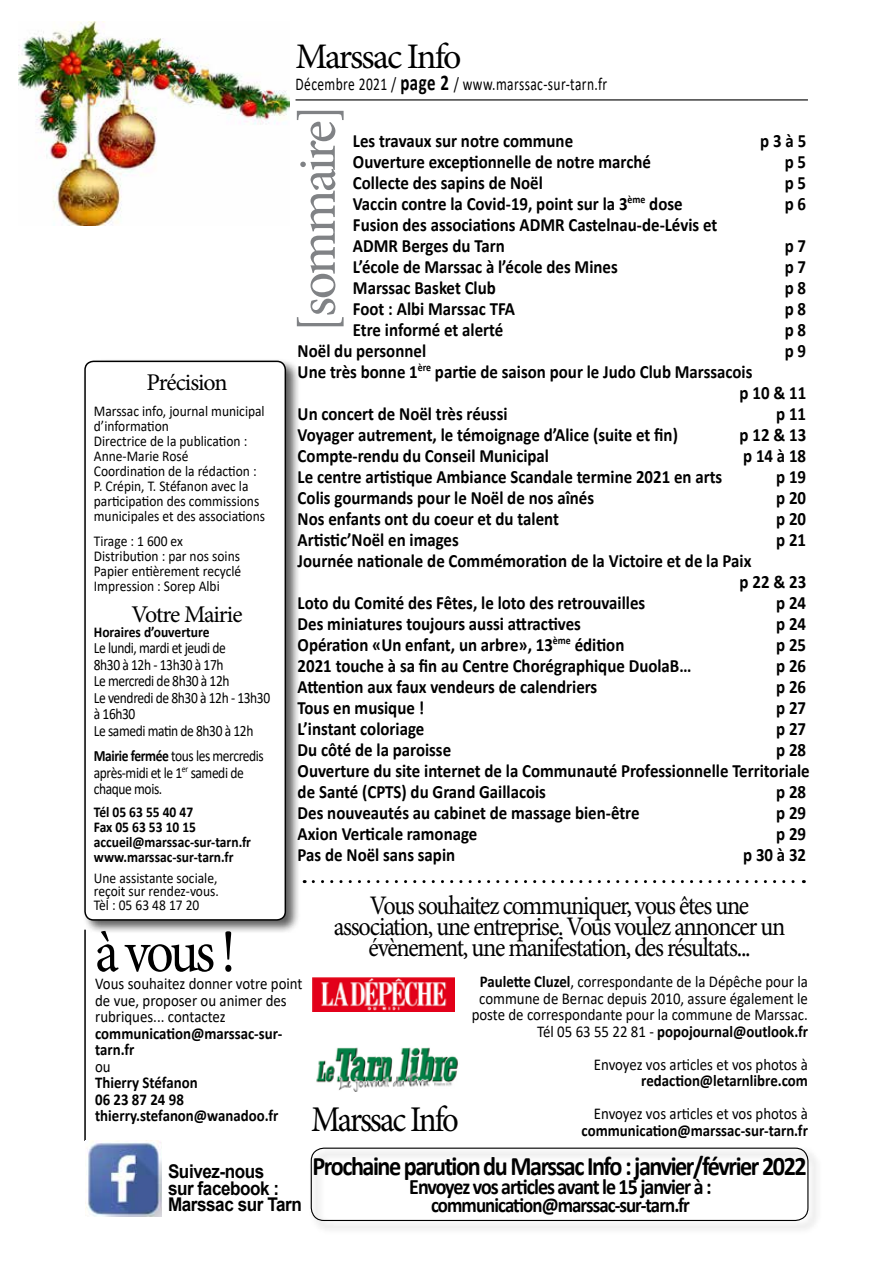
<style>
.page{position:relative;width:893px;height:1263px;background:#fff}
.page>*{position:absolute;margin:0;border:0;box-sizing:border-box;transform-origin:0 0}
.t1{font:59.85px "Minion Pro";color:#000;scale:.9 1}
.t2{font:54px "Minion Pro";letter-spacing:-.055em;color:#808285}
.t3{font:36.15px "Minion Pro";letter-spacing:-.065em;color:#000;scale:.9 1}
.t4{font:36px "Minion Pro";letter-spacing:-.055em;color:#000}
.t5{font:26.85px/21px "Minion Pro";letter-spacing:-.05em;color:#000;text-align:center;scale:.9 1}
.t6{font:700 26.85px "Calibri";letter-spacing:-.06em;color:#000;scale:.9 1}
.t7{font:24px "Minion Pro";letter-spacing:-.045em;color:#000}
.t8{font:700 22.05px "Calibri";letter-spacing:-.05em;color:#000;scale:.9 1}
.t9{font:700 21px "Calibri";letter-spacing:-.05em;color:#000;scale:.9 1}
.t10{font:700 18.9px/16.5px "Arial";letter-spacing:-.025em;color:#000;scale:.9 1}
.t11{font:700 18.75px/21px "Calibri";color:#000;scale:.9 1}
.t12{font:18px "Calibri";letter-spacing:.03em;color:#000;scale:.75 1}
.t13{font:16.5px/16.5px "Calibri";color:#000;scale:.9 1}
.t14{font:700 16.5px/16.5px "Calibri";color:#000;scale:.9 1}
.t15{font:15.75px/16.5px "Calibri";letter-spacing:-.03em;color:#000;scale:.86 1}
.t16{font:15px/15px "Calibri";color:#000;scale:.9 1}
.t17{font:700 15px/15px "Calibri";color:#000;scale:.9 1}
.s1{font-weight:700;font-size:22.5px}
.s2{font-weight:700}
</style>
<div class="page">
<hr style="left:296px;top:99px;width:512px;height:1px;background:#000">
<img style="left:18px;top:21px;width:271px;height:204px">
<div style="left:309px;top:1146px;width:514px;height:89px;background:#000;opacity:.5"></div>
<div style="left:311px;top:1147px;width:497px;height:74px;border:1px solid #000;border-radius:13px"></div>
<div style="left:82px;top:358px;width:218px;height:577px;background:#000;opacity:.63"></div>
<div style="left:85px;top:361px;width:200px;height:559px;background:#fff;border-radius:9px"></div>
<div style="left:84px;top:361px;width:202px;height:560px;border:2px solid #000;border-radius:9px"></div>
<hr style="left:84px;top:930px;width:2px;height:211px;background:#000">
<img style="left:316px;top:1047px;width:142px;height:44px">
<img style="left:313px;top:977px;width:141px;height:34px">
<svg style="left:313px;top:880px;width:491px;height:3px"></svg>
<img style="left:86px;top:1141px;width:76px;height:75px">
<h3 class="t4" style="left:296px;top:33px;width:168px">Marssac Info</h3>
<p class="t12" style="left:296px;top:72px;width:417px">Décembre 2021 / <span class="s1">page 2</span> / www.marssac-sur-tarn.fr</p>
<h2 class="t2" style="left:281px;top:333px;width:230px;rotate:-90deg">[sommaire]</h2>
<p class="t11" style="left:353px;top:130px;width:246px">Les travaux sur notre commune</p>
<p class="t11" style="left:760px;top:130px;width:53px">p 3 à 5</p>
<p class="t11" style="left:353px;top:151px;width:333px">Ouverture exceptionnelle de notre marché</p>
<p class="t11" style="left:785px;top:151px;width:25px">p 5</p>
<p class="t11" style="left:353px;top:172px;width:213px">Collecte des sapins de Noël</p>
<p class="t11" style="left:785px;top:172px;width:25px">p 5</p>
<p class="t11" style="left:353px;top:193px;width:368px">Vaccin contre la Covid-19, point sur la 3<sup>ème</sup> dose</p>
<p class="t11" style="left:785px;top:193px;width:25px">p 6</p>
<p class="t11" style="left:353px;top:214px;width:406px">Fusion des associations ADMR Castelnau-de-Lévis et<br>ADMR Berges du Tarn</p>
<p class="t11" style="left:785px;top:235px;width:25px">p 7</p>
<p class="t11" style="left:353px;top:256px;width:296px">L’école de Marssac à l’école des Mines</p>
<p class="t11" style="left:785px;top:256px;width:25px">p 7</p>
<p class="t11" style="left:353px;top:277px;width:160px">Marssac Basket Club</p>
<p class="t11" style="left:785px;top:277px;width:25px">p 8</p>
<p class="t11" style="left:353px;top:298px;width:182px">Foot : Albi Marssac TFA</p>
<p class="t11" style="left:785px;top:298px;width:25px">p 8</p>
<p class="t11" style="left:353px;top:319px;width:169px">Etre informé et alerté</p>
<p class="t11" style="left:785px;top:319px;width:25px">p 8</p>
<p class="t11" style="left:298px;top:340px;width:144px">Noël du personnel</p>
<p class="t11" style="left:785px;top:340px;width:25px">p 9</p>
<p class="t11" style="left:298px;top:361px;width:507px">Une très bonne 1<sup>ère</sup> partie de saison pour le Judo Club Marssacois</p>
<p class="t11" style="left:740px;top:382px;width:76px">p 10 &amp; 11</p>
<p class="t11" style="left:298px;top:403px;width:235px">Un concert de Noël très réussi</p>
<p class="t11" style="left:776px;top:403px;width:35px">p 11</p>
<p class="t11" style="left:298px;top:424px;width:424px">Voyager autrement, le témoignage d’Alice (suite et fin)</p>
<p class="t11" style="left:740px;top:424px;width:76px">p 12 &amp; 13</p>
<p class="t11" style="left:298px;top:445px;width:281px">Compte-rendu du Conseil Municipal</p>
<p class="t11" style="left:743px;top:445px;width:72px">p 14 à 18</p>
<p class="t11" style="left:298px;top:466px;width:473px">Le centre artistique Ambiance Scandale termine 2021 en arts</p>
<p class="t11" style="left:776px;top:466px;width:35px">p 19</p>
<p class="t11" style="left:298px;top:487px;width:331px">Colis gourmands pour le Noël de nos aînés</p>
<p class="t11" style="left:776px;top:487px;width:35px">p 20</p>
<p class="t11" style="left:298px;top:508px;width:292px">Nos enfants ont du coeur et du talent</p>
<p class="t11" style="left:776px;top:508px;width:35px">p 20</p>
<p class="t11" style="left:298px;top:529px;width:181px">Artistic’Noël en images</p>
<p class="t11" style="left:776px;top:529px;width:35px">p 21</p>
<p class="t11" style="left:298px;top:550px;width:506px">Journée nationale de Commémoration de la Victoire et de la Paix</p>
<p class="t11" style="left:740px;top:571px;width:76px">p 22 &amp; 23</p>
<p class="t11" style="left:298px;top:592px;width:388px">Loto du Comité des Fêtes, le loto des retrouvailles</p>
<p class="t11" style="left:776px;top:592px;width:35px">p 24</p>
<p class="t11" style="left:298px;top:613px;width:316px">Des miniatures toujours aussi attractives</p>
<p class="t11" style="left:776px;top:613px;width:35px">p 24</p>
<p class="t11" style="left:298px;top:634px;width:365px">Opération «Un enfant, un arbre», 13<sup>ème</sup> édition</p>
<p class="t11" style="left:776px;top:634px;width:35px">p 25</p>
<p class="t11" style="left:298px;top:655px;width:439px">2021 touche à sa fin au Centre Chorégraphique DuolaB…</p>
<p class="t11" style="left:776px;top:655px;width:35px">p 26</p>
<p class="t11" style="left:298px;top:676px;width:334px">Attention aux faux vendeurs de calendriers</p>
<p class="t11" style="left:776px;top:676px;width:35px">p 26</p>
<p class="t11" style="left:298px;top:697px;width:142px">Tous en musique !</p>
<p class="t11" style="left:776px;top:697px;width:35px">p 27</p>
<p class="t11" style="left:298px;top:718px;width:142px">L’instant coloriage</p>
<p class="t11" style="left:776px;top:718px;width:35px">p 27</p>
<p class="t11" style="left:298px;top:739px;width:172px">Du côté de la paroisse</p>
<p class="t7" style="left:146px;top:366px;width:83px">Précision</p>
<p class="t16" style="left:94px;top:403px;width:192px">Marssac info, journal municipal d’information<br>Directrice de la publication :<br>Anne-Marie Rosé<br>Coordination de la rédaction :<br>P. Crépin, T. Stéfanon avec la participation des commissions municipales et des associations</p>
<p class="t16" style="left:94px;top:533px;width:165px">Tirage : 1 600 ex<br>Distribution : par nos soins<br>Papier entièrement recyclé<br>Impression : Sorep Albi</p>
<p class="t7" style="left:132px;top:598px;width:113px">Votre Mairie</p>
<p class="t17" style="left:94px;top:624px;width:130px">Horaires d’ouverture</p>
<p class="t15" style="left:94px;top:639px;width:207px">Le lundi, mardi et jeudi de<br>8h30 à 12h - 13h30 à 17h<br>Le mercredi de 8h30 à 12h<br>Le vendredi de 8h30 à 12h - 13h30 à 16h30<br>Le samedi matin de 8h30 à 12h</p>
<p class="t15" style="left:94px;top:747px;width:199px"><span class="s2">Mairie fermée</span> tous les mercredis après-midi et le 1<sup>er</sup> samedi de chaque mois.</p>
<p class="t17" style="left:94px;top:804px;width:176px">Tél 05 63 55 40 47<br>Fax 05 63 53 10 15 accueil@marssac-sur-tarn.fr www.marssac-sur-tarn.fr</p>
<p class="t16" style="left:94px;top:870px;width:140px;line-height:13.5px;text-align:justify">Une assistante sociale, reçoit sur rendez-vous.<br>Tèl : 05 63 48 17 20</p>
<h1 class="t1" style="left:95px;top:912px;width:158px">à vous !</h1>
<p class="t13" style="left:95px;top:975px;width:232px">Vous souhaitez donner votre point de vue, proposer ou animer des rubriques... contactez</p>
<p class="t14" style="left:95px;top:1025px;width:209px">communication@marssac-sur&shy;tarn.fr</p>
<p class="t13" style="left:95px;top:1058px;width:19px">ou</p>
<p class="t14" style="left:95px;top:1074px;width:205px">Thierry Stéfanon<br>06 23 87 24 98 thierry.stefanon@wanadoo.fr</p>
<p class="t11" style="left:298px;top:739px;width:571px;text-indent:479px">p 28<br>Ouverture du site internet de la Communauté Professionnelle Territoriale de Santé (CPTS) du Grand Gaillacois</p>
<p class="t11" style="left:776px;top:781px;width:35px">p 28</p>
<p class="t11" style="left:298px;top:802px;width:381px">Des nouveautés au cabinet de massage bien-être</p>
<p class="t11" style="left:776px;top:802px;width:35px">p 29</p>
<p class="t11" style="left:298px;top:823px;width:201px">Axion Verticale ramonage</p>
<p class="t11" style="left:776px;top:823px;width:35px">p 29</p>
<p class="t11" style="left:298px;top:844px;width:177px">Pas de Noël sans sapin</p>
<p class="t11" style="left:743px;top:844px;width:72px">p 30 à 32</p>
<h3 class="t5" style="left:334px;top:895px;width:503px">Vous souhaitez communiquer, vous êtes une association, une entreprise. Vous voulez annoncer un évènement, une manifestation, des résultats...</h3>
<p class="t13" style="left:472px;top:973px;width:375px;text-align:right"><span class="s2">Paulette Cluzel</span>, correspondante de la Dépêche pour la commune de Bernac depuis 2010, assure également le poste de correspondante pour la commune de Marssac.<br>Tél 05 63 55 22 81 - <span class="s2">popojournal@outlook.fr</span></p>
<p class="t13" style="left:594px;top:1055px;width:239px">Envoyez vos articles et vos photos à</p>
<p class="t14" style="left:641px;top:1072px;width:187px">redaction@letarnlibre.com</p>
<p class="t13" style="left:594px;top:1105px;width:239px">Envoyez vos articles et vos photos à</p>
<h3 class="t3" style="left:311px;top:1095px;width:165px">Marssac Info</h3>
<p class="t14" style="left:582px;top:1122px;width:253px">communication@marssac-sur-tarn.fr</p>
<p class="t10" style="left:168px;top:1163px;width:150px">Suivez-nous<br>sur facebook :<br>Marssac sur Tarn</p>
<h3 class="t6" style="left:312px;top:1146px;width:551px">Prochaine parution du Marssac Info : janvier/février 2022</h3>
<p class="t8" style="left:409px;top:1171px;width:337px">Envoyez vos articles avant le 15 janvier à :</p>
<p class="t9" style="left:431px;top:1190px;width:289px">communication@marssac-sur-tarn.fr</p>
</div>
